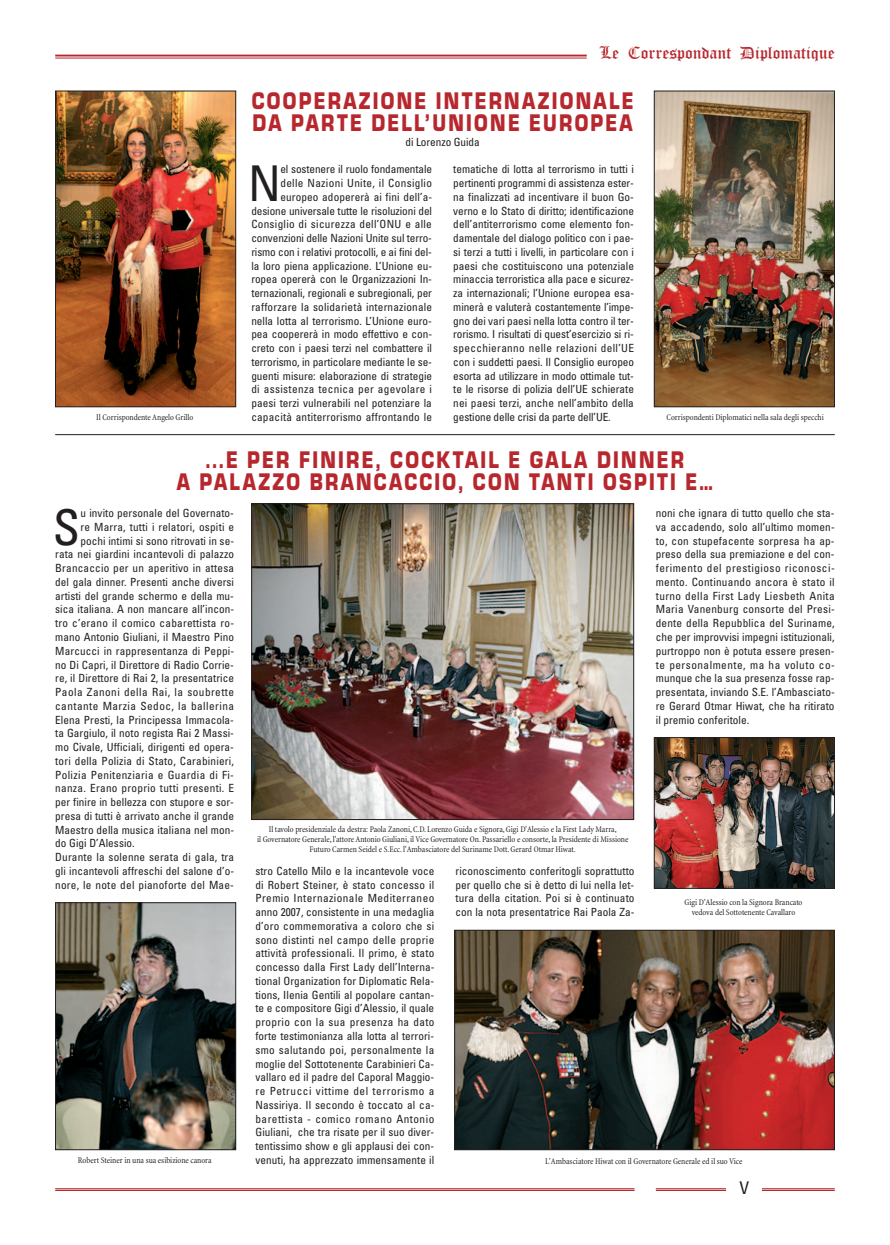
<style>
.page{position:relative;width:890px;height:1245px;background:#fff}
.page>*{position:absolute;margin:0;border:0;box-sizing:border-box;transform-origin:0 0}
.t1{font:condensed 49.25px "Univers";color:#231f20}
.t2{font:25px/22.5px "Eurostile T Blac";letter-spacing:.115em;color:#b7282e;scale:.8 1}
.t3{font:17.5px "Old English Text";color:#b7282e}
.t4{font:condensed 17.5px "Univers";color:#231f20}
.t5{font:condensed 11.25px/13.8px "Univers";letter-spacing:.005em;color:#231f20;text-align:justify}
.t6{font:condensed 11.25px "Univers";letter-spacing:.04em;color:#231f20}
.t7{font:condensed 11.25px "Univers";letter-spacing:.03em;color:#231f20}
.t8{font:condensed 11.25px "Univers";letter-spacing:.025em;color:#231f20}
.t9{font:condensed 8.75px/10px "Minion";letter-spacing:-.005em;color:#231f20;text-align:center}
</style>
<div class="page">
<img style="left:55px;top:54px;width:780px;height:1137px">
<h3 class="t3" style="left:599px;top:42px;width:237px">Le Correspondant Diplomatique</h3>
<h2 class="t2" style="left:252px;top:89px;width:479px">COOPERAZIONE INTERNAZIONALE<br>DA PARTE DELL’UNIONE EUROPEA</h2>
<p class="t5" style="left:406px;top:136px;width:76px">di Lorenzo Guida</p>
<p class="t5" style="left:251px;top:163px;width:182px;text-align:right">el sostenere il ruolo fondamentale<br>delle Nazioni Unite, il Consiglio europeo adopererà ai fini dell’a&shy;desione universale tutte le risoluzioni del Consiglio di sicurezza dell’ONU e alle convenzioni delle Nazioni Unite sul terro&shy;rismo con i relativi protocolli, e ai fini del&shy;la loro piena applicazione. L’Unione eu&shy;ropea opererà con le Organizzazioni In&shy;ternazionali, regionali e subregionali, per rafforzare la solidarietà internazionale nella lotta al terrorismo. L’Unione euro&shy;pea coopererà in modo effettivo e con&shy;creto con i paesi terzi nel combattere il terrorismo, in particolare mediante le se&shy;guenti misure: elaborazione di strategie di assistenza tecnica per agevolare i paesi terzi vulnerabili nel potenziare la capacità antiterrorismo affrontando le</p>
<p class="t5" style="left:453px;top:163px;width:182px">tematiche di lotta al terrorismo in tutti i pertinenti programmi di assistenza ester&shy;na finalizzati ad incentivare il buon Go&shy;verno e lo Stato di diritto; identificazione dell’antiterrorismo come elemento fon&shy;damentale del dialogo politico con i pae&shy;si terzi a tutti i livelli, in particolare con i paesi che costituiscono una potenziale minaccia terroristica alla pace e sicurez&shy;za internazionali; l’Unione europea esa&shy;minerà e valuterà costantemente l’impe&shy;gno dei vari paesi nella lotta contro il ter&shy;rorismo. I risultati di quest’esercizio si ri&shy;specchieranno nelle relazioni dell’UE con i suddetti paesi. Il Consiglio europeo esorta ad utilizzare in modo ottimale tut&shy;te le risorse di polizia dell’UE schierate nei paesi terzi, anche nell’ambito della gestione delle crisi da parte dell’UE.</p>
<h1 class="t1" style="left:248px;top:165px;width:34px">N</h1>
<p class="t9" style="left:96px;top:412px;width:98px">Il Corrispondente Angelo Grillo</p>
<p class="t9" style="left:667px;top:412px;width:159px">Corrispondenti Diplomatici nella sala degli specchi</p>
<h2 class="t2" style="left:177px;top:448px;width:672px;text-align:center">...E PER FINIRE, COCKTAIL E GALA DINNER<br>A PALAZZO BRANCACCIO, CON TANTI OSPITI E…</h2>
<h1 class="t1" style="left:53px;top:509px;width:29px">S</h1>
<p class="t5" style="left:81px;top:507px;width:155px">u invito personale del Governato-</p>
<p class="t5" style="left:656px;top:507px;width:181px">noni che ignara di tutto quello che sta&shy;va accadendo, solo all’ultimo momen&shy;to, con stupefacente sorpresa ha ap&shy;preso della sua premiazione e del con&shy;ferimento del prestigioso riconosci&shy;mento. Continuando ancora è stato il turno della First Lady Liesbeth Anita Maria Vanenburg consorte del Presi&shy;dente della Repubblica del Suriname, che per improvvisi impegni istituzionali, purtroppo non è potuta essere presen&shy;te personalmente, ma ha voluto co&shy;munque che la sua presenza fosse rap&shy;presentata, inviando S.E. l’Ambasciato&shy;re Gerard Otmar Hiwat, che ha ritirato il premio conferitole.</p>
<p class="t5" style="left:81px;top:521px;width:155px">re Marra, tutti i relatori, ospiti e</p>
<p class="t5" style="left:81px;top:534px;width:155px">pochi intimi si sono ritrovati in se-</p>
<p class="t5" style="left:55px;top:548px;width:180px">rata nei giardini incantevoli di palazzo</p>
<p class="t5" style="left:55px;top:562px;width:180px">Brancaccio per un aperitivo in attesa</p>
<p class="t5" style="left:55px;top:576px;width:180px">del gala dinner. Presenti anche diversi</p>
<p class="t5" style="left:55px;top:589px;width:180px">artisti del grande schermo e della mu-</p>
<p class="t5" style="left:55px;top:603px;width:180px">sica italiana. A non mancare all’incon-</p>
<p class="t5" style="left:55px;top:617px;width:181px">tro c’erano il comico cabarettista ro-</p>
<p class="t5" style="left:55px;top:631px;width:180px">mano Antonio Giuliani, il Maestro Pino</p>
<p class="t5" style="left:55px;top:644px;width:180px">Marcucci in rappresentanza di Peppi-</p>
<p class="t5" style="left:55px;top:658px;width:180px">no Di Capri, il Direttore di Radio Corrie-</p>
<p class="t5" style="left:55px;top:672px;width:180px">re, il Direttore di Rai 2, la presentatrice</p>
<p class="t6" style="left:55px;top:688px;width:180px">Paola Zanoni della Rai, la soubrette</p>
<p class="t6" style="left:55px;top:701px;width:180px">cantante Marzia Sedoc, la ballerina</p>
<p class="t5" style="left:55px;top:713px;width:180px">Elena Presti, la Principessa Immacola-</p>
<p class="t5" style="left:55px;top:727px;width:180px">ta Gargiulo, il noto regista Rai 2 Massi-</p>
<p class="t5" style="left:55px;top:741px;width:180px">mo Civale, Ufficiali, dirigenti ed opera-</p>
<p class="t5" style="left:55px;top:754px;width:180px">tori della Polizia di Stato, Carabinieri,</p>
<p class="t7" style="left:55px;top:770px;width:180px">Polizia Penitenziaria e Guardia di Fi-</p>
<p class="t8" style="left:55px;top:784px;width:180px">nanza. Erano proprio tutti presenti. E</p>
<p class="t5" style="left:55px;top:796px;width:180px">per finire in bellezza con stupore e sor-</p>
<p class="t5" style="left:55px;top:809px;width:180px">presa di tutti è arrivato anche il grande</p>
<p class="t5" style="left:55px;top:823px;width:180px">Maestro della musica italiana nel mon-</p>
<p class="t5" style="left:55px;top:837px;width:81px">do Gigi D’Alessio.</p>
<p class="t5" style="left:55px;top:851px;width:180px">Durante la solenne serata di gala, tra</p>
<p class="t5" style="left:55px;top:864px;width:180px">gli incantevoli affreschi del salone d’o-</p>
<p class="t5" style="left:55px;top:878px;width:180px">nore, le note del pianoforte del Mae-</p>
<p class="t9" style="left:257px;top:825px;width:373px">Il tavolo presidenziale da destra: Paola Zanoni, C.D. Lorenzo Guida e Signora, Gigi D'Alessio e la First Lady Marra,<br>il Governatore Generale, l'attore Antonio Giuliani, il Vice Governatore On. Passariello e consorte, la Presidente di Missione<br>Futuro Carmen Seidel e S.Ecc. l'Ambasciatore del Suriname Dott. Gerard Otmar Hiwat.</p>
<p class="t5" style="left:255px;top:864px;width:181px">stro Catello Milo e la incantevole voce di Robert Steiner, è stato concesso il Premio Internazionale Mediterraneo anno 2007, consistente in una medaglia d’oro commemorativa a coloro che si sono distinti nel campo delle proprie attività professionali. Il primo, è stato concesso dalla First Lady dell’Interna&shy;tional Organization for Diplomatic Rela&shy;tions, Ilenia Gentili al popolare cantan&shy;te e compositore Gigi d’Alessio, il quale proprio con la sua presenza ha dato forte testimonianza alla lotta al terrori&shy;smo salutando poi, personalmente la moglie del Sottotenente Carabinieri Ca&shy;vallaro ed il padre del Caporal Maggio&shy;re Petrucci vittime del terrorismo a Nassiriya. Il secondo è toccato al ca&shy;barettista - comico romano Antonio Giuliani, che tra risate per il suo diver&shy;tentissimo show e gli applausi dei con&shy;venuti, ha apprezzato immensamente il</p>
<p class="t5" style="left:456px;top:864px;width:180px">riconoscimento conferitogli soprattutto per quello che si è detto di lui nella let&shy;tura della citation. Poi si è continuato con la nota presentatrice Rai Paola Za-</p>
<p class="t9" style="left:685px;top:898px;width:119px">Gigi D'Alessio con la Signora Brancato vedova del Sottotenente Cavallaro</p>
<p class="t9" style="left:78px;top:1155px;width:135px">Robert Steiner in una sua esibizione canora</p>
<p class="t9" style="left:545px;top:1156px;width:199px">L'Ambasciatore Hiwat con il Governatore Generale ed il suo Vice</p>
<h3 class="t4" style="left:740px;top:1181px;width:11px">V</h3>
</div>
